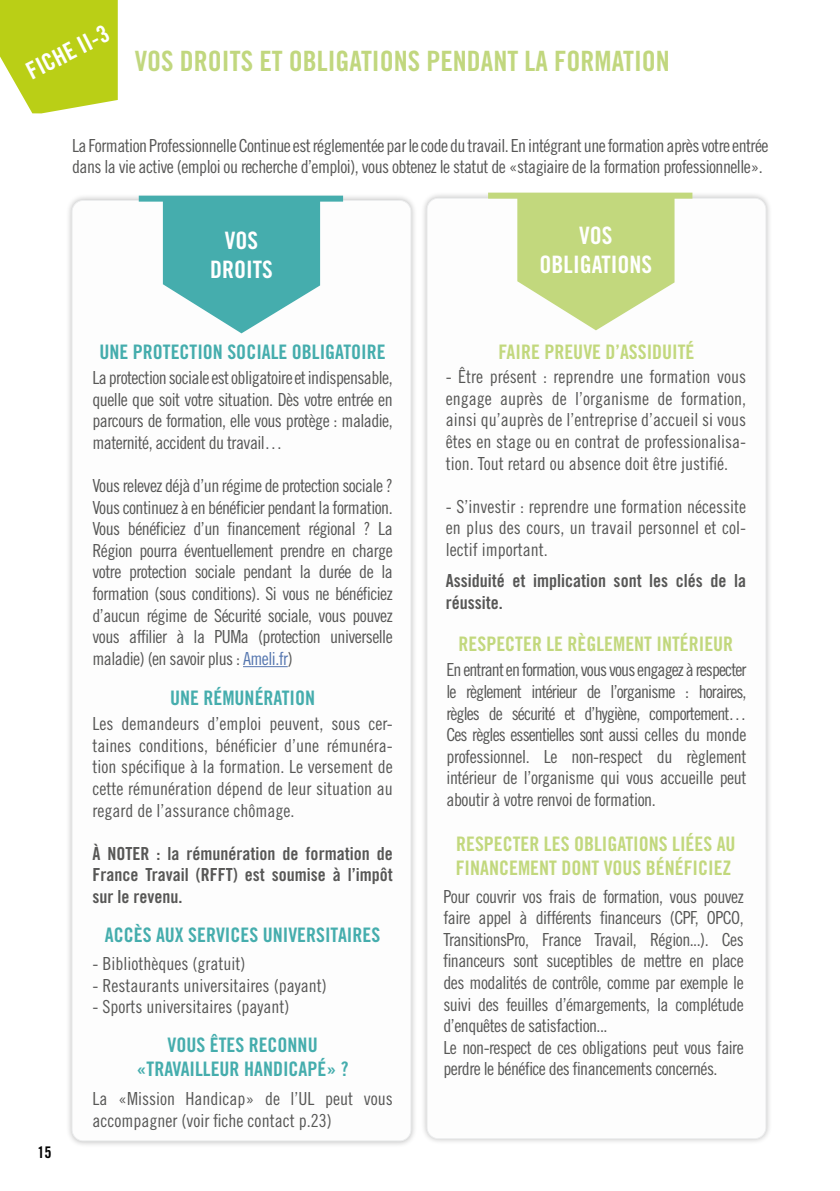
<style>
.page{position:relative;width:840px;height:1191px;background:#fff}
.page>*{position:absolute;margin:0;border:0;box-sizing:border-box;transform-origin:0 0}
.t1{font:28px "Trade Gothic LT Std Bd Cn 20";color:#c1d77e}
.t2{font:24px/28.8px "Trade Gothic LT Std Bd Cn 20";color:#fff;text-align:center}
.t3{font:20px/24px "Trade Gothic LT Std Bd Cn 20";color:#45adad;text-align:center}
.t4{font:20px/24px "Trade Gothic LT Std Bd Cn 20";color:#c2d87d}
.t5{font:18px/21.6px "Trade Gothic LT Std Cn 18";letter-spacing:-.03em;color:#575756;text-align:justify}
.t6{font:18px/21.6px "Trade Gothic LT Std Cn 18";color:#575756}
.t7{font:18px/21.6px "Trade Gothic LT Std Bd Cn 20";color:#575756;text-align:justify}
.t8{font:16px "Trade Gothic LT Std Bd Cn 20";color:#000}
.s1{color:#5576af}
</style>
<div class="page">
<div style="left:65px;top:194px;width:352px;height:953px;background:#000;opacity:.75"></div>
<div style="left:72px;top:200px;width:338px;height:940px;background:#fcfcfc;border-radius:11px"></div>
<div style="left:420px;top:192px;width:352px;height:953px;background:#000;opacity:.75"></div>
<div style="left:427px;top:198px;width:338px;height:940px;background:#fcfcfc;border-radius:11px"></div>
<hr style="left:243px;top:666px;width:44px;height:1px;background:#5576af">
<svg style="left:0;top:0;width:118px;height:113px;background:#c1d42e"></svg>
<svg style="left:163px;top:202px;width:157px;height:131px"></svg>
<svg style="left:517px;top:199px;width:157px;height:131px"></svg>
<div style="left:139px;top:196px;width:204px;height:6px;background:#45adad"></div>
<div style="left:488px;top:193px;width:204px;height:6px;background:#c2d87d"></div>
<h2 class="t2" style="left:21px;top:59px;width:91px;rotate:-27deg">FICHE II-3</h2>
<h1 class="t1" style="left:135px;top:44px;width:536px">VOS DROITS ET OBLIGATIONS PENDANT LA FORMATION</h1>
<p class="t5" style="left:72px;top:134px;width:697px">La Formation Professionnelle Continue est réglementée par le code du travail. En intégrant une formation après votre entrée dans la vie active (emploi ou recherche d’emploi), vous obtenez le statut de «stagiaire de la formation professionnelle».</p>
<h2 class="t2" style="left:210px;top:226px;width:64px">VOS<br>DROITS</h2>
<h2 class="t2" style="left:539px;top:221px;width:114px">VOS<br>OBLIGATIONS</h2>
<p class="t8" style="left:37px;top:1142px;width:16px">15</p>
<p class="t3" style="left:99px;top:340px;width:287px">UNE PROTECTION SOCIALE OBLIGATOIRE</p>
<p class="t5" style="left:92px;top:366px;width:301px">La protection sociale est obligatoire et indispensable, quelle que soit votre situation. Dès votre entrée en parcours de formation, elle vous protège : maladie, maternité, accident du travail…</p>
<p class="t5" style="left:92px;top:474px;width:301px">Vous relevez déjà d’un régime de protection sociale ?<br>Vous continuez à en bénéficier pendant la formation.<br>Vous bénéficiez d’un financement régional ? La Région pourra éventuellement prendre en charge votre protection sociale pendant la durée de la formation (sous conditions). Si vous ne bénéficiez d’aucun régime de Sécurité sociale, vous pouvez vous affilier à la PUMa (protection universelle maladie) (en savoir plus : <span class="s1">Ameli.fr</span>)</p>
<p class="t3" style="left:170px;top:685px;width:146px">UNE RÉMUNÉRATION</p>
<p class="t5" style="left:92px;top:713px;width:301px">Les demandeurs d’emploi peuvent, sous cer&shy;taines conditions, bénéficier d’une rémunéra&shy;tion spécifique à la formation. Le versement de cette rémunération dépend de leur situation au regard de l’assurance chômage.</p>
<p class="t7" style="left:92px;top:842px;width:301px">À NOTER : la rémunération de formation de France Travail (RFFT) est soumise à l’impôt sur le revenu.</p>
<p class="t3" style="left:105px;top:923px;width:277px">ACCÈS AUX SERVICES UNIVERSITAIRES</p>
<p class="t6" style="left:92px;top:952px;width:154px">- Bibliothèques (gratuit)</p>
<p class="t6" style="left:92px;top:974px;width:235px">- Restaurants universitaires (payant)</p>
<p class="t6" style="left:92px;top:995px;width:198px">- Sports universitaires (payant)</p>
<p class="t3" style="left:136px;top:1032px;width:213px">VOUS ÊTES RECONNU «TRAVAILLEUR HANDICAPÉ» ?</p>
<p class="t6" style="left:92px;top:1087px;width:301px">La «Mission Handicap» de l’UL peut vous accompagner (voir fiche contact p.23)</p>
<p class="t4" style="left:498px;top:339px;width:197px">FAIRE PREUVE D’ASSIDUITÉ</p>
<p class="t5" style="left:445px;top:366px;width:301px">- Être présent : reprendre une formation vous engage auprès de l’organisme de formation, ainsi qu’auprès de l’entreprise d’accueil si vous êtes en stage ou en contrat de professionalisa&shy;tion. Tout retard ou absence doit être justifié.</p>
<p class="t5" style="left:445px;top:495px;width:301px">- S’investir : reprendre une formation nécessite en plus des cours, un travail personnel et col&shy;lectif important.</p>
<p class="t7" style="left:445px;top:570px;width:301px">Assiduité et implication sont les clés de la réussite.</p>
<p class="t4" style="left:458px;top:632px;width:276px">RESPECTER LE RÈGLEMENT INTÉRIEUR</p>
<p class="t5" style="left:446px;top:659px;width:301px">En entrant en formation, vous vous engagez à respecter le règlement intérieur de l’organisme : horaires, règles de sécurité et d’hygiène, comportement… Ces règles essentielles sont aussi celles du monde professionnel. Le non-respect du règlement intérieur de l’organisme qui vous accueille peut aboutir à votre renvoi de formation.</p>
<p class="t4" style="left:455px;top:831px;width:281px">RESPECTER LES OBLIGATIONS LIÉES AU<br>FINANCEMENT DONT VOUS BÉNÉFICIEZ</p>
<p class="t5" style="left:443px;top:885px;width:301px;text-align:left">Pour couvrir vos frais de formation, vous pouvez faire appel à différents financeurs (CPF, OPCO, TransitionsPro, France Travail, Région...). Ces financeurs sont suceptibles de mettre en place des modalités de contrôle, comme par exemple le suivi des feuilles d’émargements, la complétude d’enquêtes de satisfaction...<br>Le non-respect de ces obligations peut vous faire perdre le bénéfice des financements concernés.</p>
</div>
